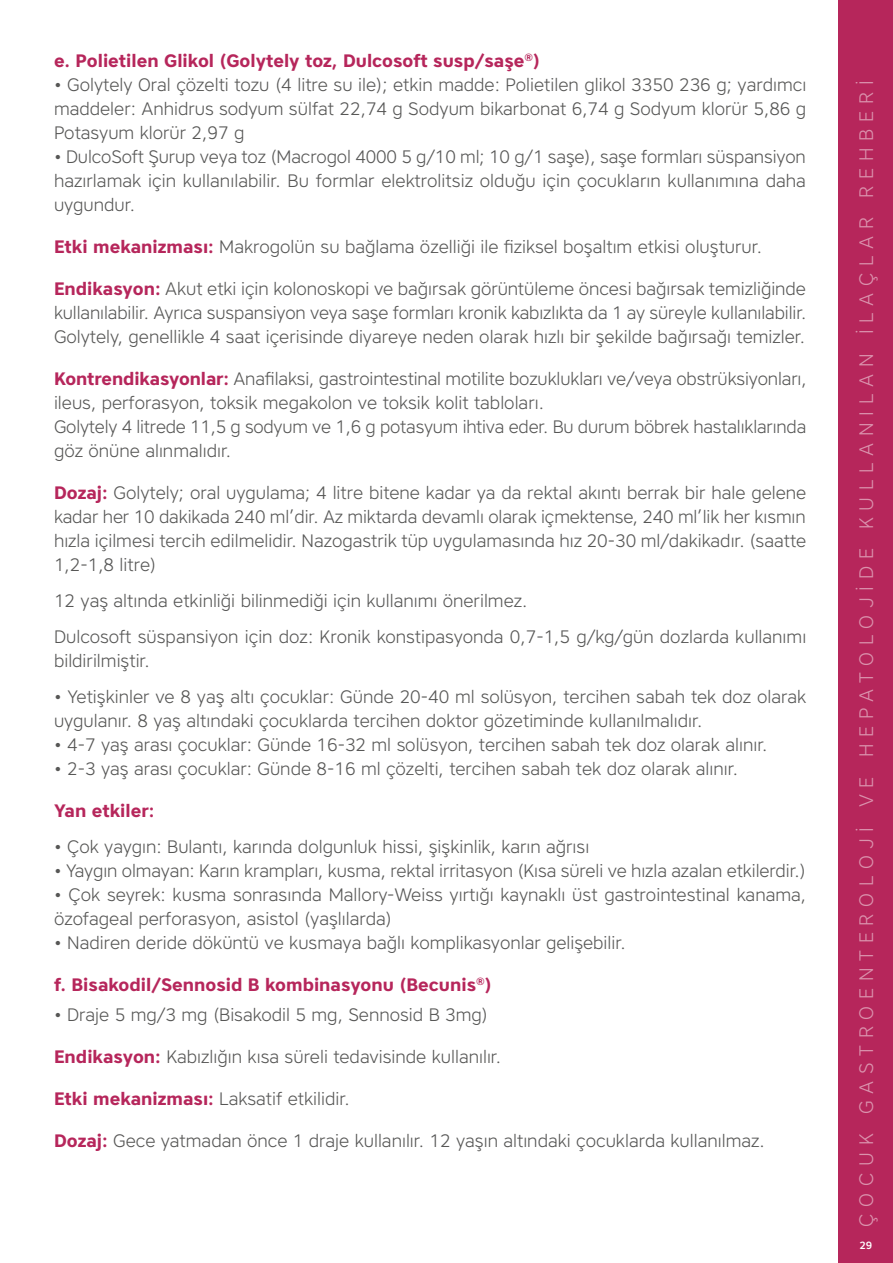
<style>
.page{position:relative;width:893px;height:1263px;background:#fff}
.page>*{position:absolute;margin:0;border:0;box-sizing:border-box;transform-origin:0 0}
.t1{font:300 19.5px "Core Sans A35";letter-spacing:.35em;color:#fff}
.t2{font:300 18px/24px "Core Sans A35";color:#575756;text-align:justify}
.t3{font:700 18px "Core Sans A65";color:#b6265b}
.t4{font:500 10.5px "Core Sans A55";color:#fff}
.s1{font-family:"Core Sans A65";font-weight:700;color:#b6265b}
</style>
<div class="page">
<div style="left:839px;top:0;width:54px;height:1263px;background:#b6265b"></div>
<p class="t3" style="left:54px;top:49px;width:488px">e. Polietilen Glikol (Golytely toz, Dulcosoft susp/saşe<sup>®</sup>)</p>
<p class="t2" style="left:54px;top:72px;width:754px">• Golytely Oral çözelti tozu (4 litre su ile); etkin madde: Polietilen glikol 3350 236 g; yardımcı maddeler: Anhidrus sodyum sülfat 22,74 g Sodyum bikarbonat 6,74 g Sodyum klorür 5,86 g Potasyum klorür 2,97 g</p>
<p class="t2" style="left:54px;top:144px;width:753px">• DulcoSoft Şurup veya toz (Macrogol 4000 5 g/10 ml; 10 g/1 saşe), saşe formları süspansiyon hazırlamak için kullanılabilir. Bu formlar elektrolitsiz olduğu için çocukların kullanımına daha uygundur.</p>
<p class="t2" style="left:54px;top:234px;width:710px"><span class="s1">Etki mekanizması:</span> Makrogolün su bağlama özelliği ile fiziksel boşaltım etkisi oluşturur.</p>
<p class="t2" style="left:54px;top:276px;width:754px"><span class="s1">Endikasyon:</span> Akut etki için kolonoskopi ve bağırsak görüntüleme öncesi bağırsak temizliğinde kullanılabilir. Ayrıca suspansiyon veya saşe formları kronik kabızlıkta da 1 ay süreyle kullanılabilir.<br>Golytely, genellikle 4 saat içerisinde diyareye neden olarak hızlı bir şekilde bağırsağı temizler.</p>
<p class="t2" style="left:54px;top:366px;width:754px;text-align:left"><span class="s1">Kontrendikasyonlar:</span> Anafilaksi, gastrointestinal motilite bozuklukları ve/veya obstrüksiyonları, ileus, perforasyon, toksik megakolon ve toksik kolit tabloları.<br>Golytely 4 litrede 11,5 g sodyum ve 1,6 g potasyum ihtiva eder. Bu durum böbrek hastalıklarında göz önüne alınmalıdır.</p>
<p class="t2" style="left:54px;top:480px;width:754px"><span class="s1">Dozaj:</span> Golytely; oral uygulama; 4 litre bitene kadar ya da rektal akıntı berrak bir hale gelene kadar her 10 dakikada 240 ml’dir. Az miktarda devamlı olarak içmektense, 240 ml’lik her kısmın hızla içilmesi tercih edilmelidir. Nazogastrik tüp uygulamasında hız 20-30 ml/dakikadır. (saatte 1,2-1,8 litre)</p>
<p class="t2" style="left:54px;top:582px;width:754px;line-height:36px">12 yaş altında etkinliği bilinmediği için kullanımı önerilmez.<br>Dulcosoft süspansiyon için doz: Kronik konstipasyonda 0,7-1,5 g/kg/gün dozlarda kullanımı</p>
<p class="t2" style="left:54px;top:648px;width:97px">bildirilmiştir.</p>
<p class="t2" style="left:54px;top:684px;width:754px">• Yetişkinler ve 8 yaş altı çocuklar: Günde 20-40 ml solüsyon, tercihen sabah tek doz olarak uygulanır. 8 yaş altındaki çocuklarda tercihen doktor gözetiminde kullanılmalıdır.</p>
<p class="t2" style="left:54px;top:732px;width:715px">• 4-7 yaş arası çocuklar: Günde 16-32 ml solüsyon, tercihen sabah tek doz olarak alınır.</p>
<p class="t2" style="left:54px;top:756px;width:685px">• 2-3 yaş arası çocuklar: Günde 8-16 ml çözelti, tercihen sabah tek doz olarak alınır.</p>
<p class="t3" style="left:54px;top:799px;width:102px">Yan etkiler:</p>
<p class="t2" style="left:54px;top:834px;width:537px">• Çok yaygın: Bulantı, karında dolgunluk hissi, şişkinlik, karın ağrısı</p>
<p class="t2" style="left:54px;top:858px;width:753px">• Yaygın olmayan: Karın krampları, kusma, rektal irritasyon (Kısa süreli ve hızla azalan etkilerdir.)</p>
<p class="t2" style="left:54px;top:882px;width:754px">• Çok seyrek: kusma sonrasında Mallory-Weiss yırtığı kaynaklı üst gastrointestinal kanama, özofageal perforasyon, asistol (yaşlılarda)</p>
<p class="t2" style="left:54px;top:930px;width:573px">• Nadiren deride döküntü ve kusmaya bağlı komplikasyonlar gelişebilir.</p>
<p class="t3" style="left:54px;top:973px;width:439px">f. Bisakodil/Sennosid B kombinasyonu (Becunis<sup>®</sup>)</p>
<p class="t2" style="left:54px;top:1002px;width:436px">• Draje 5 mg/3 mg (Bisakodil 5 mg, Sennosid B 3mg)</p>
<p class="t2" style="left:54px;top:1044px;width:449px"><span class="s1">Endikasyon:</span> Kabızlığın kısa süreli tedavisinde kullanılır.</p>
<p class="t2" style="left:54px;top:1086px;width:297px"><span class="s1">Etki mekanizması:</span> Laksatif etkilidir.</p>
<p class="t2" style="left:54px;top:1128px;width:712px"><span class="s1">Dozaj:</span> Gece yatmadan önce 1 draje kullanılır. 12 yaşın altındaki çocuklarda kullanılmaz.</p>
<p class="t1" style="left:854px;top:1227px;width:1148px;rotate:-90deg">ÇOCUK GASTROENTEROLOJİ VE HEPATOLOJİDE KULLANILAN İLAÇLAR REHBERİ</p>
<p class="t4" style="left:859px;top:1238px;width:14px">29</p>
</div>
